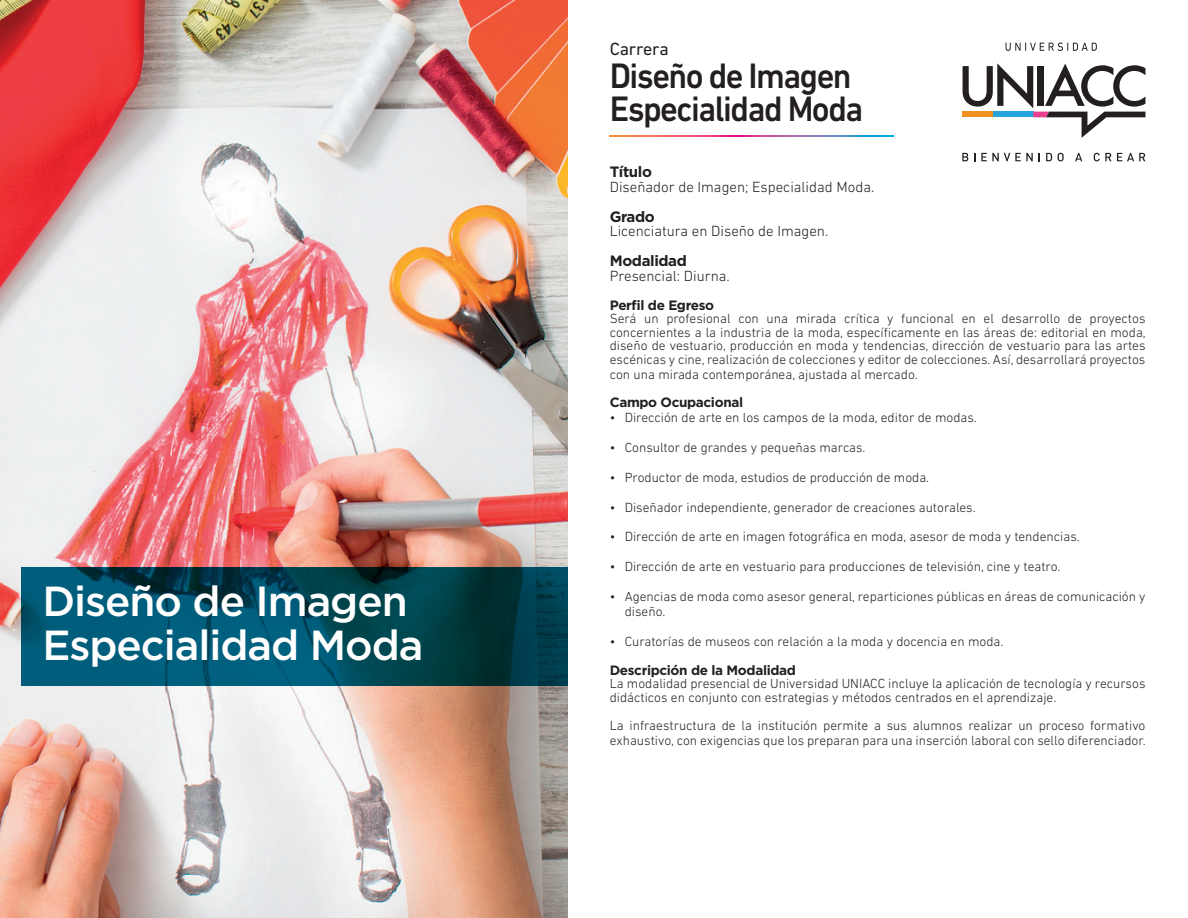
<style>
.page{position:relative;width:1188px;height:918px;background:#fff}
.page>*{position:absolute;margin:0;border:0;box-sizing:border-box;transform-origin:0 0}
.t1{font:500 42px/44.4px "Gotham";letter-spacing:-.025em;color:#fff}
.t2{font:500 36px/33px "DIN Next LT Pro";letter-spacing:-.045em;color:#231f20;scale:.95 1}
.t3{font:18px "DIN Next LT Pro";letter-spacing:-.01em;color:#231f20}
.t4{font:300 15px "DIN Next LT Pro";color:#231f20}
.t5{font:700 15px "Gotham";letter-spacing:-.025em;color:#231f20}
.t6{font:300 13.5px/13.5px "DIN Next LT Pro";color:#231f20}
.t7{font:700 13.5px "Gotham";letter-spacing:-.025em;color:#231f20}
</style>
<div class="page">
<img style="left:0;top:0;width:568px;height:918px">
<svg style="left:21px;top:567px;width:547px;height:119px;background:#004a5d"></svg>
<svg style="left:610px;top:136px;width:284px;height:1px"></svg>
<svg style="left:963px;top:63px;width:182px;height:75px"></svg>
<svg style="left:962px;top:153px;width:6px;height:8px"></svg>
<svg style="left:981px;top:153px;width:52px;height:8px"></svg>
<svg style="left:1046px;top:153px;width:6px;height:8px"></svg>
<svg style="left:1058px;top:153px;width:6px;height:8px"></svg>
<svg style="left:1075px;top:153px;width:7px;height:8px"></svg>
<svg style="left:1094px;top:153px;width:51px;height:8px"></svg>
<svg style="left:1006px;top:43px;width:91px;height:8px"></svg>
<h1 class="t1" style="left:43px;top:578px;width:382px">Diseño de Imagen<br>Especialidad Moda</h1>
<h3 class="t3" style="left:610px;top:39px;width:60px">Carrera</h3>
<h2 class="t2" style="left:610px;top:59px;width:268px">Diseño de Imagen<br>Especialidad Moda</h2>
<p class="t5" style="left:610px;top:162px;width:44px">Título</p>
<p class="t4" style="left:610px;top:178px;width:266px">Diseñador de Imagen; Especialidad Moda.</p>
<p class="t5" style="left:610px;top:207px;width:47px">Grado</p>
<p class="t4" style="left:610px;top:223px;width:220px">Licenciatura en Diseño de Imagen.</p>
<p class="t5" style="left:610px;top:251px;width:79px">Modalidad</p>
<p class="t4" style="left:610px;top:268px;width:122px">Presencial: Diurna.</p>
<p class="t7" style="left:610px;top:296px;width:106px">Perfil de Egreso</p>
<p class="t6" style="left:610px;top:312px;width:538px;text-align:justify">Será un profesional con una mirada crítica y funcional en el desarrollo de proyectos concernientes a la industria de la moda, específicamente en las áreas de: editorial en moda, diseño de vestuario, producción en moda y tendencias, dirección de vestuario para las artes escénicas y cine, realización de colecciones y editor de colecciones. Así, desarrollará proyectos</p>
<p class="t6" style="left:610px;top:367px;width:310px">con una mirada contemporánea, ajustada al mercado.</p>
<p class="t7" style="left:610px;top:393px;width:135px">Campo Ocupacional</p>
<p class="t6" style="left:610px;top:410px;width:369px">• Dirección de arte en los campos de la moda, editor de modas.</p>
<p class="t6" style="left:610px;top:440px;width:257px">• Consultor de grandes y pequeñas marcas.</p>
<p class="t6" style="left:610px;top:470px;width:321px">• Productor de moda, estudios de producción de moda.</p>
<p class="t6" style="left:610px;top:500px;width:368px">• Diseñador independiente, generador de creaciones autorales.</p>
<p class="t6" style="left:610px;top:530px;width:472px">• Dirección de arte en imagen fotográfica en moda, asesor de moda y tendencias.</p>
<p class="t6" style="left:610px;top:560px;width:452px">• Dirección de arte en vestuario para producciones de televisión, cine y teatro.</p>
<p class="t6" style="left:625px;top:589px;width:522px;line-height:15px;text-indent:-15px">• Agencias de moda como asesor general, reparticiones públicas en áreas de comunicación y diseño.</p>
<p class="t6" style="left:610px;top:635px;width:395px">• Curatorías de museos con relación a la moda y docencia en moda.</p>
<p class="t7" style="left:610px;top:661px;width:188px">Descripción de la Modalidad</p>
<p class="t6" style="left:610px;top:677px;width:537px">La modalidad presencial de Universidad UNIACC incluye la aplicación de tecnología y recursos didácticos en conjunto con estrategias y métodos centrados en el aprendizaje.</p>
<p class="t6" style="left:610px;top:718px;width:538px;line-height:15px">La infraestructura de la institución permite a sus alumnos realizar un proceso formativo exhaustivo, con exigencias que los preparan para una inserción laboral con sello diferenciador.</p>
</div>
